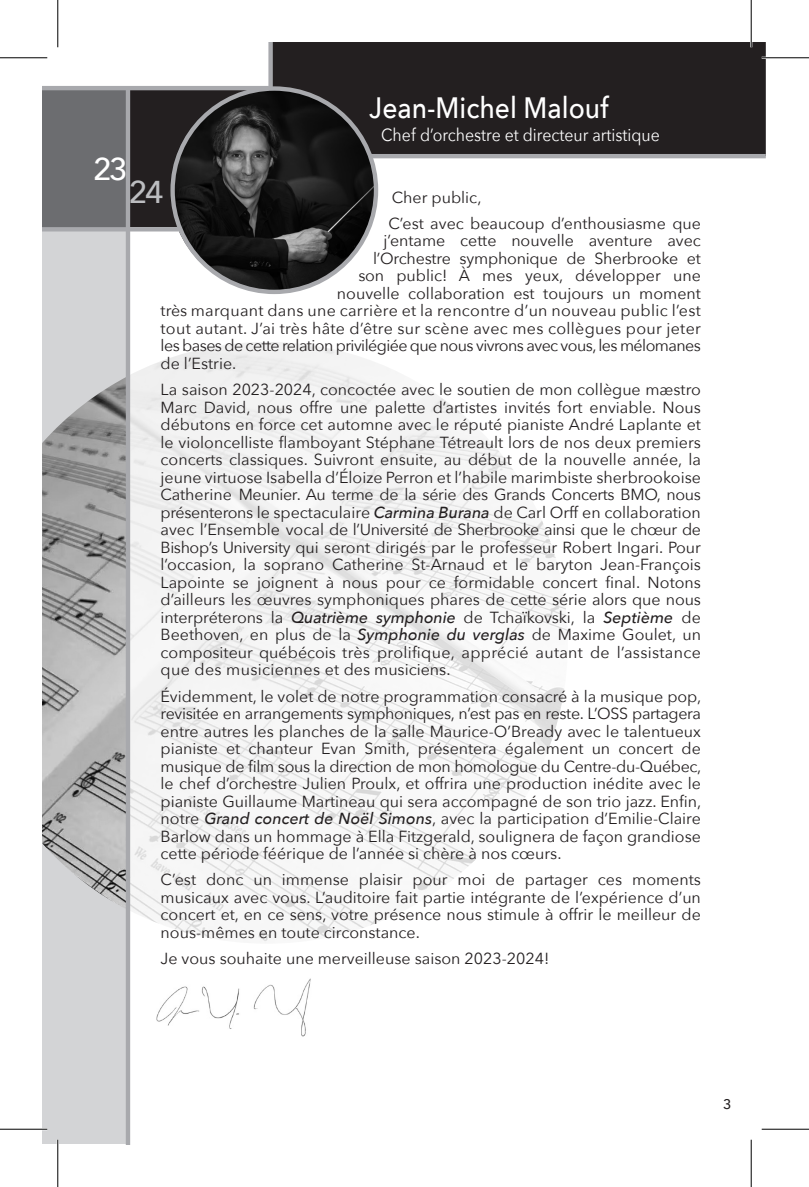
<style>
.page{position:relative;width:809px;height:1187px;background:#fff}
.page>*{position:absolute;margin:0;border:0;box-sizing:border-box;transform-origin:0 0}
.t1{font:500 31.5px "Avenir Next";color:#fff}
.t2{font:500 31.5px "Avenir Next";color:#bcbdc0}
.t3{font:500 29.4px "Avenir Next";color:#fff;scale:.9 1}
.t4{font:17.68px "Avenir Next";color:#fff;scale:.9 1}
.t5{font:15.92px/17.5px "Avenir Next";color:#231f20;text-align:justify}
.t6{font:15.92px "Avenir Next";letter-spacing:.02em;color:#231f20}
.t7{font:15.92px "Avenir Next";letter-spacing:-.035em;color:#231f20}
.t8{font:500 14px "Avenir Next";color:#231f20}
.s1{font-weight:500;font-style:italic}
</style>
<div class="page">
<div style="left:42px;top:229px;width:86px;height:915px;background:#d3d4d6"></div>
<img style="left:42px;top:377px;width:84px;height:532px">
<img style="left:130px;top:342px;width:438px;height:601px">
<div style="left:42px;top:88px;width:86px;height:139px;background:#6c6d70"></div>
<div style="left:273px;top:42px;width:492px;height:114px;background:#231f20"></div>
<div style="left:130px;top:90px;width:114px;height:137px;background:#231f20"></div>
<img style="left:170px;top:87px;width:205px;height:205px;border-radius:102px">
<div style="left:268px;top:42px;width:5px;height:47px;background:#a8a9ad"></div>
<hr style="left:42px;top:86px;width:227px;height:4px;background:#a8a9ad">
<hr style="left:42px;top:227px;width:140px;height:4px;background:#a8a9ad">
<hr style="left:126px;top:88px;width:4px;height:1056px;background:#a8a9ad">
<hr style="left:370px;top:154px;width:395px;height:4px;background:#a8a9ad">
<img style="left:156px;top:978px;width:155px;height:59px">
<hr style="left:761px;top:57px;width:47px;height:2px;background:#fff">
<hr style="left:0;top:1128px;width:47px;height:2px;background:#fff">
<hr style="left:57px;top:1139px;width:2px;height:47px;background:#fff">
<hr style="left:750px;top:0;width:2px;height:47px;background:#fff">
<hr style="left:0;top:57px;width:47px;height:1px;background:#000">
<hr style="left:761px;top:57px;width:47px;height:1px;background:#000">
<hr style="left:0;top:1128px;width:47px;height:1px;background:#000">
<hr style="left:761px;top:1128px;width:47px;height:1px;background:#000">
<hr style="left:57px;top:0;width:1px;height:47px;background:#000">
<hr style="left:57px;top:1139px;width:1px;height:47px;background:#000">
<hr style="left:750px;top:0;width:1px;height:47px;background:#000">
<hr style="left:750px;top:1139px;width:1px;height:47px;background:#000">
<h2 class="t3" style="left:369px;top:83px;width:267px">Jean-Michel Malouf</h2>
<p class="t4" style="left:381px;top:120px;width:311px">Chef d’orchestre et directeur artistique</p>
<h1 class="t1" style="left:93px;top:143px;width:36px">23</h1>
<h1 class="t2" style="left:129px;top:165px;width:36px">24</h1>
<p class="t5" style="left:388px;top:183px;width:314px;line-height:26.2px">Cher public,<br>C’est avec beaucoup d’enthousiasme que</p>
<p class="t5" style="left:383px;top:231px;width:319px">j’entame cette nouvelle aventure avec</p>
<p class="t5" style="left:373px;top:249px;width:329px">l’Orchestre symphonique de Sherbrooke et</p>
<p class="t5" style="left:358px;top:266px;width:344px">son public! À mes yeux, développer une</p>
<p class="t5" style="left:337px;top:284px;width:365px">nouvelle collaboration est toujours un moment</p>
<p class="t6" style="left:160px;top:297px;width:542px">très marquant dans une carrière et la rencontre d’un nouveau public l’est</p>
<p class="t6" style="left:160px;top:315px;width:542px">tout autant. J’ai très hâte d’être sur scène avec mes collègues pour jeter</p>
<p class="t7" style="left:160px;top:332px;width:542px">les bases de cette relation privilégiée que nous vivrons avec vous, les mélomanes</p>
<p class="t5" style="left:160px;top:354px;width:77px">de l’Estrie.</p>
<p class="t5" style="left:160px;top:380px;width:542px">La saison 2023-2024, concoctée avec le soutien de mon collègue mæstro Marc David, nous offre une palette d’artistes invités fort enviable. Nous débutons en force cet automne avec le réputé pianiste André Laplante et le violoncelliste flamboyant Stéphane Tétreault lors de nos deux premiers concerts classiques. Suivront ensuite, au début de la nouvelle année, la jeune virtuose Isabella d’Éloize Perron et l’habile marimbiste sherbrookoise Catherine Meunier. Au terme de la série des Grands Concerts BMO, nous présenterons le spectaculaire <span class="s1">Carmina Burana</span> de Carl Orff en collaboration avec l’Ensemble vocal de l’Université de Sherbrooke ainsi que le chœur de Bishop’s University qui seront dirigés par le professeur Robert Ingari. Pour l’occasion, la soprano Catherine St-Arnaud et le baryton Jean-François Lapointe se joignent à nous pour ce formidable concert final. Notons d’ailleurs les œuvres symphoniques phares de cette série alors que nous interpréterons la <span class="s1">Quatrième symphonie</span> de Tchaïkovski, la <span class="s1">Septième</span> de Beethoven, en plus de la <span class="s1">Symphonie du verglas</span> de Maxime Goulet, un compositeur québécois très prolifique, apprécié autant de l’assistance que des musiciennes et des musiciens.</p>
<p class="t5" style="left:160px;top:686px;width:542px">Évidemment, le volet de notre programmation consacré à la musique pop, revisitée en arrangements symphoniques, n’est pas en reste. L’OSS partagera entre autres les planches de la salle Maurice-O’Bready avec le talentueux pianiste et chanteur Evan Smith, présentera également un concert de musique de film sous la direction de mon homologue du Centre-du-Québec, le chef d’orchestre Julien Proulx, et offrira une production inédite avec le pianiste Guillaume Martineau qui sera accompagné de son trio jazz. Enfin, notre <span class="s1">Grand concert de Noël Simons</span>, avec la participation d’Emilie-Claire Barlow dans un hommage à Ella Fitzgerald, soulignera de façon grandiose cette période féérique de l’année si chère à nos cœurs.</p>
<p class="t5" style="left:160px;top:870px;width:542px">C’est donc un immense plaisir pour moi de partager ces moments musicaux avec vous. L’auditoire fait partie intégrante de l’expérience d’un concert et, en ce sens, votre présence nous stimule à offrir le meilleur de nous-mêmes en toute circonstance.</p>
<p class="t5" style="left:160px;top:949px;width:390px">Je vous souhaite une merveilleuse saison 2023-2024!</p>
<p class="t8" style="left:723px;top:1091px;width:10px">3</p>
</div>
